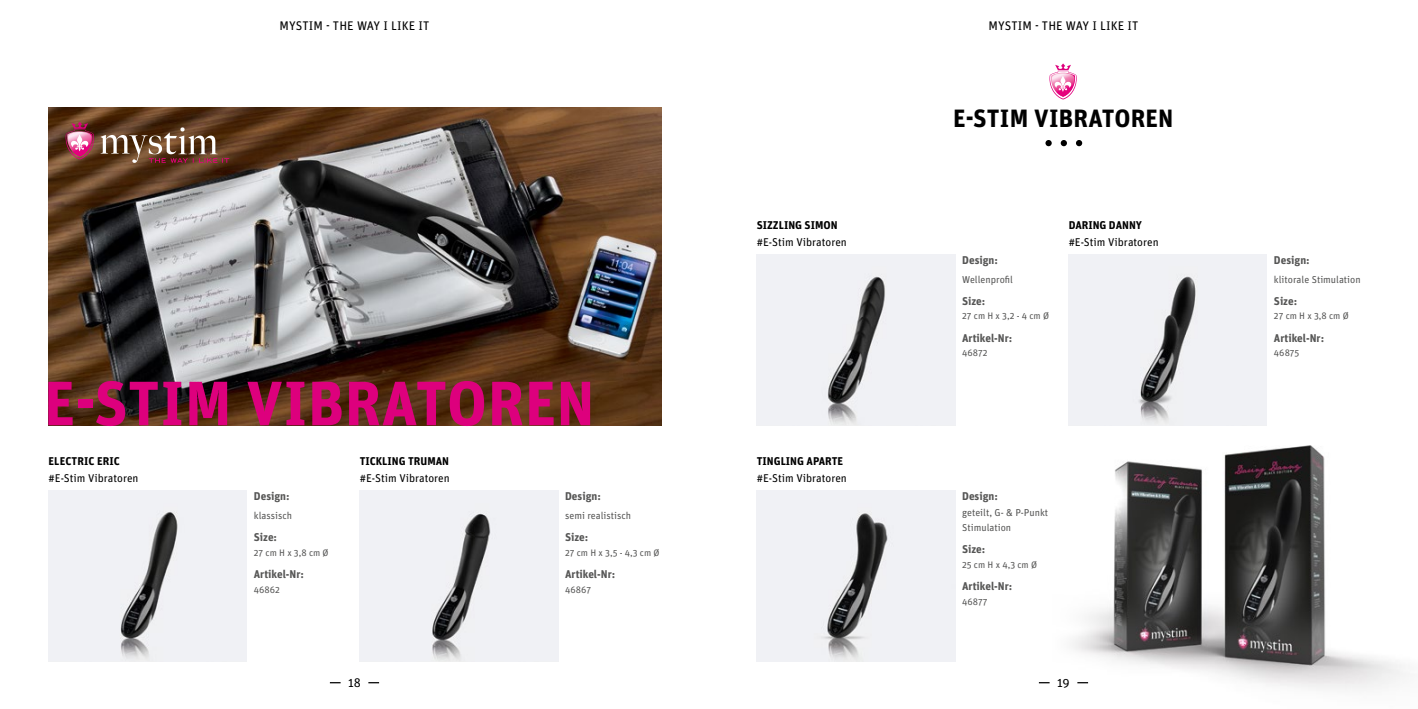
<style>
.page{position:relative;width:1418px;height:709px;background:#fff}
.page>*{position:absolute;margin:0;border:0;box-sizing:border-box;transform-origin:0 0}
.t1{font:700 62.5px "Unit Pro";letter-spacing:.01em;color:#dd007d}
.t2{font:700 25px "Unit Pro";letter-spacing:.01em;color:#000}
.t3{font:12.5px "Unit Pro";letter-spacing:.01em;color:#000}
.t4{font:700 11.25px "Unit Pro";color:#565655}
.t5{font:11.25px "Unit Pro";color:#000}
.t6{font:700 11.25px "Unit Pro";color:#000}
.t7{font:10px/15px "Unit Pro";color:#565655}
.t8{font:9.38px "Unit Pro";color:#565655}
</style>
<div class="page">
<img style="left:1039px;top:445px;width:367px;height:245px">
<img style="left:49px;top:490px;width:198px;height:171px">
<img style="left:360px;top:490px;width:198px;height:171px">
<img style="left:756px;top:490px;width:199px;height:171px">
<img style="left:756px;top:254px;width:199px;height:171px">
<img style="left:1068px;top:254px;width:198px;height:171px">
<img style="left:49px;top:107px;width:612px;height:318px">
<svg style="left:1045px;top:140px;width:6px;height:6px"></svg>
<svg style="left:1060px;top:140px;width:6px;height:6px"></svg>
<svg style="left:1075px;top:140px;width:7px;height:6px"></svg>
<svg style="left:1049px;top:63px;width:27px;height:36px"></svg>
<svg style="left:101px;top:127px;width:128px;height:36px;background:#7a5944"></svg>
<svg style="left:66px;top:122px;width:28px;height:37px"></svg>
<p class="t3" style="left:280px;top:17px;width:151px">MYSTIM - THE WAY I LIKE IT</p>
<p class="t3" style="left:988px;top:17px;width:151px">MYSTIM - THE WAY I LIKE IT</p>
<h1 class="t1" style="left:44px;top:357px;width:552px">E-STIM VIBRATOREN</h1>
<p class="t6" style="left:49px;top:453px;width:73px">ELECTRIC ERIC</p>
<p class="t5" style="left:49px;top:470px;width:91px">#E-Stim Vibratoren</p>
<p class="t4" style="left:254px;top:488px;width:37px">Design:</p>
<p class="t7" style="left:254px;top:507px;width:40px">klassisch</p>
<p class="t4" style="left:254px;top:528px;width:25px">Size:</p>
<p class="t8" style="left:254px;top:546px;width:76px">27 cm H x 3,8 cm Ø</p>
<p class="t4" style="left:254px;top:565px;width:52px">Artikel-Nr:</p>
<p class="t8" style="left:254px;top:583px;width:28px">46862</p>
<p class="t6" style="left:360px;top:453px;width:91px">TICKLING TRUMAN</p>
<p class="t5" style="left:360px;top:470px;width:91px">#E-Stim Vibratoren</p>
<p class="t4" style="left:565px;top:488px;width:37px">Design:</p>
<p class="t7" style="left:565px;top:507px;width:68px">semi realistisch</p>
<p class="t4" style="left:565px;top:528px;width:25px">Size:</p>
<p class="t8" style="left:565px;top:546px;width:96px">27 cm H x 3,5 - 4,3 cm Ø</p>
<p class="t4" style="left:565px;top:565px;width:52px">Artikel-Nr:</p>
<p class="t8" style="left:565px;top:583px;width:28px">46867</p>
<p class="t6" style="left:756px;top:217px;width:82px">SIZZLING SIMON</p>
<p class="t5" style="left:756px;top:234px;width:91px">#E-Stim Vibratoren</p>
<p class="t6" style="left:756px;top:453px;width:88px">TINGLING APARTE</p>
<p class="t5" style="left:756px;top:470px;width:91px">#E-Stim Vibratoren</p>
<h2 class="t2" style="left:953px;top:100px;width:222px">E-STIM VIBRATOREN</h2>
<p class="t4" style="left:962px;top:252px;width:37px">Design:</p>
<p class="t7" style="left:962px;top:271px;width:52px">Wellenprofil</p>
<p class="t4" style="left:962px;top:292px;width:25px">Size:</p>
<p class="t8" style="left:962px;top:310px;width:88px">27 cm H x 3,2 - 4 cm Ø</p>
<p class="t4" style="left:962px;top:329px;width:52px">Artikel-Nr:</p>
<p class="t8" style="left:962px;top:346px;width:27px">46872</p>
<p class="t6" style="left:1068px;top:217px;width:75px">DARING DANNY</p>
<p class="t5" style="left:1068px;top:234px;width:91px">#E-Stim Vibratoren</p>
<p class="t4" style="left:962px;top:488px;width:37px">Design:</p>
<p class="t7" style="left:962px;top:504px;width:88px">geteilt, G- &amp; P-Punkt<br>Stimulation</p>
<p class="t4" style="left:962px;top:541px;width:25px">Size:</p>
<p class="t8" style="left:962px;top:558px;width:76px">25 cm H x 4,3 cm Ø</p>
<p class="t4" style="left:962px;top:577px;width:52px">Artikel-Nr:</p>
<p class="t8" style="left:962px;top:595px;width:27px">46877</p>
<p class="t3" style="left:348px;top:674px;width:14px">18</p>
<p class="t3" style="left:1057px;top:674px;width:14px">19</p>
<p class="t4" style="left:1273px;top:252px;width:37px">Design:</p>
<p class="t7" style="left:1273px;top:271px;width:88px">klitorale Stimulation</p>
<p class="t4" style="left:1273px;top:292px;width:25px">Size:</p>
<p class="t8" style="left:1273px;top:310px;width:76px">27 cm H x 3,8 cm Ø</p>
<p class="t4" style="left:1273px;top:329px;width:52px">Artikel-Nr:</p>
<p class="t8" style="left:1273px;top:346px;width:27px">46875</p>
</div>
